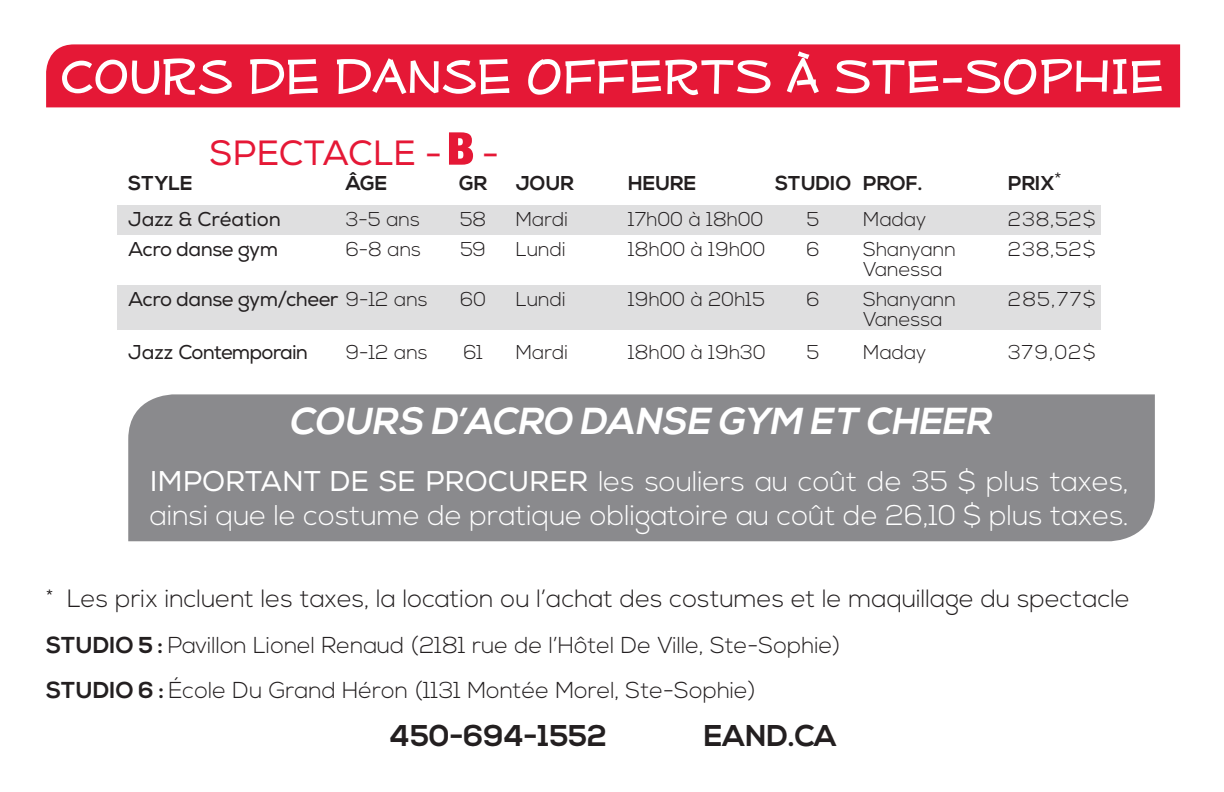
<style>
.page{position:relative;width:1224px;height:792px;background:#fff}
.page>*{position:absolute;margin:0;border:0;box-sizing:border-box;transform-origin:0 0}
.t1{font:60px "Mufferaw";letter-spacing:.02em;color:#fff}
.t2{font:italic 700 37.6px "Nexa";color:#fff}
.t3{font:35px "Nexa";color:#e51836}
.t4{font:700 30px "Nexa";color:#231f20}
.t5{font:300 28.4px/34.2px "Nexa";color:#fff}
.t6{font:300 25px "Nexa";color:#231f20}
.t7{font:300 23px/45.6px "Nexa";color:#231f20}
.t8{font:300 20px "Nexa";color:#231f20}
.t9{font:20px "Nexa";letter-spacing:-.025em;color:#231f20}
.t10{font:700 20px "Nexa";color:#231f20}
.t11{font:20px "Nexa";color:#231f20}
.s1{font-family:"Gothic Thirteen";font-size:45px}
.s2{font-weight:300;font-size:25px}
.s3{font-weight:300}
.s4{font-weight:400}
.s5{font-weight:700}
</style>
<div class="page">
<div style="left:117px;top:205px;width:983px;height:30px;background:#dfdfe0"></div>
<div style="left:117px;top:285px;width:983px;height:44px;background:#dfdfe0"></div>
<div style="left:128px;top:394px;width:1027px;height:147px;background:#8a8a8d"></div>
<div style="left:46px;top:44px;width:1134px;height:63px;background:#e51836"></div>
<h1 class="t1" style="left:61px;top:49px;width:1104px">Cours de danse OFFERTS À STE-SOPHIE</h1>
<h3 class="t3" style="left:209px;top:132px;width:291px">SPECTACLE -<span class="s1">B</span> -</h3>
<p class="t10" style="left:128px;top:172px;width:66px">STYLE</p>
<p class="t10" style="left:346px;top:172px;width:43px">ÂGE</p>
<p class="t10" style="left:459px;top:172px;width:29px">GR</p>
<p class="t10" style="left:516px;top:172px;width:60px">JOUR</p>
<p class="t10" style="left:628px;top:172px;width:69px">HEURE</p>
<p class="t10" style="left:775px;top:172px;width:149px">STUDIO PROF.</p>
<p class="t10" style="left:1008px;top:172px;width:55px">PRIX<span class="s2">*</span></p>
<p class="t11" style="left:128px;top:207px;width:154px">Jazz &amp; Création</p>
<p class="t8" style="left:346px;top:208px;width:76px">3-5 ans</p>
<p class="t8" style="left:460px;top:208px;width:28px">58</p>
<p class="t8" style="left:516px;top:208px;width:54px">Mardi</p>
<p class="t8" style="left:628px;top:208px;width:137px">17h00 à 18h00</p>
<p class="t8" style="left:807px;top:208px;width:14px">5</p>
<p class="t8" style="left:863px;top:208px;width:65px">Maday</p>
<p class="t8" style="left:1008px;top:208px;width:89px">238,52$</p>
<p class="t9" style="left:128px;top:237px;width:151px">Acro danse gym</p>
<p class="t8" style="left:346px;top:238px;width:77px">6-8 ans</p>
<p class="t8" style="left:460px;top:238px;width:27px">59</p>
<p class="t8" style="left:516px;top:238px;width:52px">Lundi</p>
<p class="t8" style="left:628px;top:238px;width:139px">18h00 à 19h00</p>
<p class="t8" style="left:807px;top:238px;width:15px">6</p>
<p class="t8" style="left:863px;top:238px;width:94px">Shanyann</p>
<p class="t8" style="left:1008px;top:238px;width:89px">238,52$</p>
<p class="t8" style="left:863px;top:258px;width:81px">Vanessa</p>
<p class="t9" style="left:128px;top:287px;width:301px">Acro danse gym/cheer <span class="s3">9-12 ans</span></p>
<p class="t8" style="left:460px;top:288px;width:27px">60</p>
<p class="t8" style="left:516px;top:288px;width:52px">Lundi</p>
<p class="t8" style="left:628px;top:288px;width:139px">19h00 à 20h15</p>
<p class="t8" style="left:807px;top:288px;width:15px">6</p>
<p class="t8" style="left:863px;top:288px;width:94px">Shanyann</p>
<p class="t8" style="left:1008px;top:288px;width:89px">285,77$</p>
<p class="t8" style="left:863px;top:308px;width:81px">Vanessa</p>
<p class="t9" style="left:128px;top:340px;width:181px">Jazz Contemporain</p>
<p class="t8" style="left:346px;top:340px;width:84px">9-12 ans</p>
<p class="t8" style="left:463px;top:340px;width:21px">61</p>
<p class="t8" style="left:516px;top:340px;width:54px">Mardi</p>
<p class="t8" style="left:628px;top:340px;width:139px">18h00 à 19h30</p>
<p class="t8" style="left:807px;top:340px;width:14px">5</p>
<p class="t8" style="left:863px;top:340px;width:65px">Maday</p>
<p class="t8" style="left:1008px;top:340px;width:89px">379,02$</p>
<h2 class="t2" style="left:288px;top:400px;width:55px">COURS</h2>
<h2 class="t2" style="left:430px;top:400px;width:90px">D ’ACRO</h2>
<h2 class="t2" style="left:580px;top:400px;width:28px">DANSE</h2>
<h2 class="t2" style="left:717px;top:400px;width:175px">GYM ETCHEER</h2>
<h3 class="t5" style="left:150px;top:465px;width:981px"><span class="s4">IMPORTANT DE SE PROCURER</span> les souliers au coût de 35 $ plus taxes, ainsi que le costume de pratique obligatoire au coût de 26,10 $ plus taxes.</h3>
<p class="t6" style="left:46px;top:584px;width:1085px">* Les prix incluent les taxes, la location ou l’achat des costumes et le maquillage du spectacle</p>
<p class="t7" style="left:46px;top:623px;width:796px"><span class="s5">STUDIO 5 :</span> Pavillon Lionel Renaud (2181 rue de l’Hôtel De Ville, Ste-Sophie)<br><span class="s5">STUDIO 6 :</span> École Du Grand Héron (1131 Montée Morel, Ste-Sophie)</p>
<h3 class="t4" style="left:390px;top:719px;width:219px">450-694-1552</h3>
<h3 class="t4" style="left:704px;top:719px;width:134px">EAND.CA</h3>
</div>
